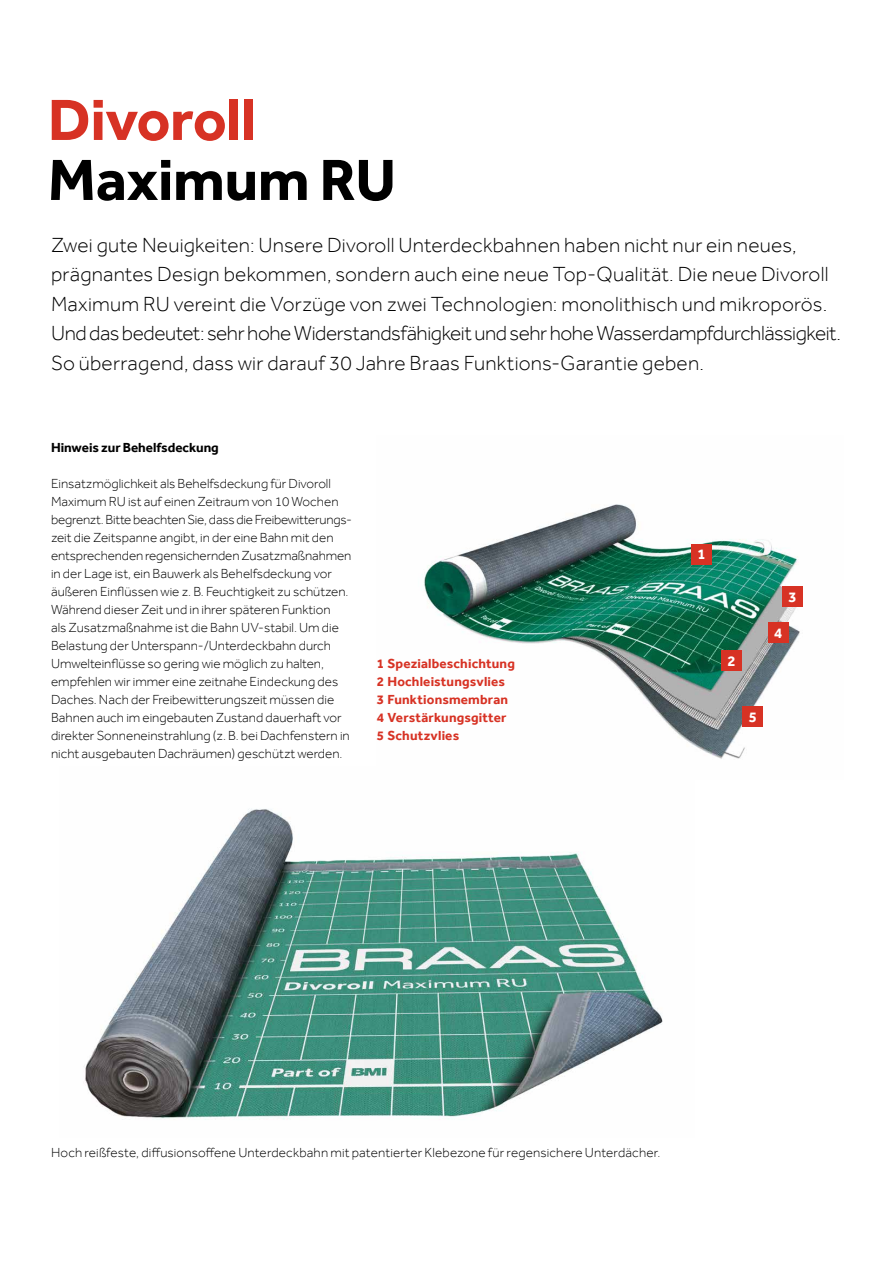
<style>
.page{position:relative;width:893px;height:1263px;background:#fff}
.page>*{position:absolute;margin:0;border:0;box-sizing:border-box;transform-origin:0 0}
.t1{font:700 60px "Effra";letter-spacing:-.005em;color:#000}
.t2{font:700 60px "Effra";letter-spacing:-.005em;color:#d73224}
.t3{font:300 21px/29.4px "Effra";letter-spacing:.01em;color:#000}
.t4{font:700 15px "Effra";color:#fff}
.t5{font:300 13.5px/18px "Effra";color:#000}
.t6{font:700 13.5px/18px "Effra";letter-spacing:.015em;color:#d73224}
.t7{font:700 13.5px "Effra";color:#000}
</style>
<div class="page">
<img style="left:424px;top:504px;width:376px;height:255px">
<img style="left:84px;top:809px;width:579px;height:311px">
<div style="left:691px;top:544px;width:21px;height:21px;background:#d73224"></div>
<div style="left:721px;top:650px;width:21px;height:21px;background:#d73224"></div>
<div style="left:782px;top:586px;width:21px;height:21px;background:#d73224"></div>
<div style="left:768px;top:622px;width:21px;height:21px;background:#d73224"></div>
<div style="left:742px;top:706px;width:21px;height:21px;background:#d73224"></div>
<h1 class="t2" style="left:48px;top:84px;width:210px">Divoroll</h1>
<h1 class="t1" style="left:48px;top:144px;width:350px">Maximum RU</h1>
<p class="t3" style="left:51px;top:230px;width:791px">Zwei gute Neuigkeiten: Unsere Divoroll Unterdeckbahnen haben nicht nur ein neues, prägnantes Design bekommen, sondern auch eine neue Top-Qualität. Die neue Divoroll Maximum RU vereint die Vorzüge von zwei Technologien: monolithisch und mikroporös.<br>Und das bedeutet: sehr hohe Widerstandsfähigkeit und sehr hohe Wasserdampfdurchlässigkeit.<br>So überragend, dass wir darauf 30 Jahre Braas Funktions-Garantie geben.</p>
<p class="t7" style="left:51px;top:439px;width:169px">Hinweis zur Behelfsdeckung</p>
<p class="t5" style="left:51px;top:474px;width:302px">Einsatzmöglichkeit als Behelfsdeckung für Divoroll Maximum RU ist auf einen Zeitraum von 10 Wochen begrenzt. Bitte beachten Sie, dass die Freibewitterungs&shy;zeit die Zeitspanne angibt, in der eine Bahn mit den entsprechenden regensichernden Zusatzmaßnahmen in der Lage ist, ein Bauwerk als Behelfsdeckung vor äußeren Einflüssen wie z. B. Feuchtigkeit zu schützen.<br>Während dieser Zeit und in ihrer späteren Funktion<br>als Zusatzmaßnahme ist die Bahn UV-stabil. Um die Belastung der Unterspann-/Unterdeckbahn durch Umwelteinflüsse so gering wie möglich zu halten, empfehlen wir immer eine zeitnahe Eindeckung des Daches. Nach der Freibewitterungszeit müssen die Bahnen auch im eingebauten Zustand dauerhaft vor direkter Sonneneinstrahlung (z. B. bei Dachfenstern in nicht ausgebauten Dachräumen) geschützt werden.</p>
<p class="t6" style="left:377px;top:654px;width:139px">1 Spezialbeschichtung<br>2 Hochleistungsvlies<br>3 Funktionsmembran<br>4 Verstärkungsgitter<br>5 Schutzvlies</p>
<p class="t4" style="left:698px;top:545px;width:10px">1</p>
<p class="t4" style="left:727px;top:651px;width:10px">2</p>
<p class="t4" style="left:749px;top:708px;width:10px">5</p>
<p class="t4" style="left:789px;top:588px;width:10px">3</p>
<p class="t4" style="left:774px;top:624px;width:10px">4</p>
<p class="t5" style="left:51px;top:1143px;width:611px">Hoch reißfeste, diffusionsoffene Unterdeckbahn mit patentierter Klebezone für regensichere Unterdächer.</p>
</div>
